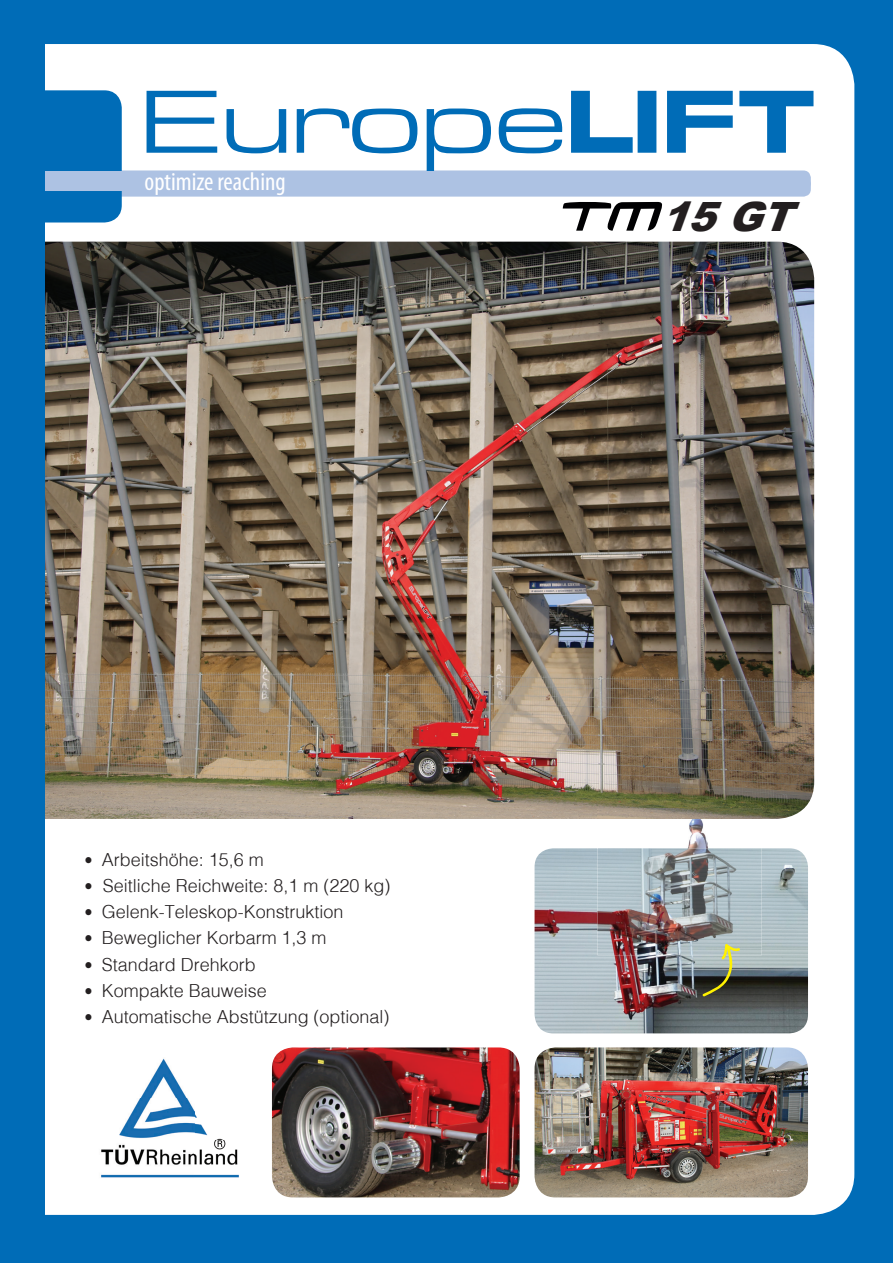
<style>
.page{position:relative;width:893px;height:1263px;background:#006cb7}
.page>*{position:absolute;margin:0;border:0;box-sizing:border-box;transform-origin:0 0}
.t1{font:italic 900 40.35px "Arial";color:#231f20}
.t2{font:condensed 25.65px "Myriad Pro";color:#fff}
.t3{font:300 18px "H Helvetica";color:#231f20}
.s1{font-size:16.35px}
</style>
<div class="page">
<div style="left:45px;top:44px;width:809px;height:1171px;background:#fff"></div>
<img style="left:45px;top:242px;width:769px;height:577px">
<img style="left:535px;top:1047px;width:273px;height:150px">
<img style="left:272px;top:1047px;width:248px;height:150px">
<img style="left:97px;top:1057px;width:146px;height:125px">
<div style="left:255px;top:847px;width:353px;height:117px;background:#fff"></div>
<img style="left:535px;top:848px;width:273px;height:185px">
<img style="left:597px;top:808px;width:165px;height:147px">
<svg style="left:702px;top:943px;width:39px;height:54px;background:#7e856c"></svg>
<svg style="left:45px;top:90px;width:766px;height:141px"></svg>
<h2 class="t2" style="left:145px;top:166px;width:143px">optimize reaching</h2>
<p class="t3" style="left:85px;top:848px;width:181px"><span class="s1">•</span> Arbeitshöhe: 15,6 m</p>
<p class="t3" style="left:85px;top:874px;width:307px"><span class="s1">•</span> Seitliche Reichweite: 8,1 m (220 kg)</p>
<p class="t3" style="left:85px;top:900px;width:260px"><span class="s1">•</span> Gelenk-Teleskop-Konstruktion</p>
<p class="t3" style="left:85px;top:927px;width:243px"><span class="s1">•</span> Beweglicher Korbarm 1,3 m</p>
<p class="t3" style="left:85px;top:953px;width:173px"><span class="s1">•</span> Standard Drehkorb</p>
<p class="t3" style="left:85px;top:979px;width:184px"><span class="s1">•</span> Kompakte Bauweise</p>
<p class="t3" style="left:85px;top:1005px;width:306px"><span class="s1">•</span> Automatische Abstützung (optional)</p>
<h1 class="t1" style="left:661px;top:187px;width:152px">15GT</h1>
</div>
